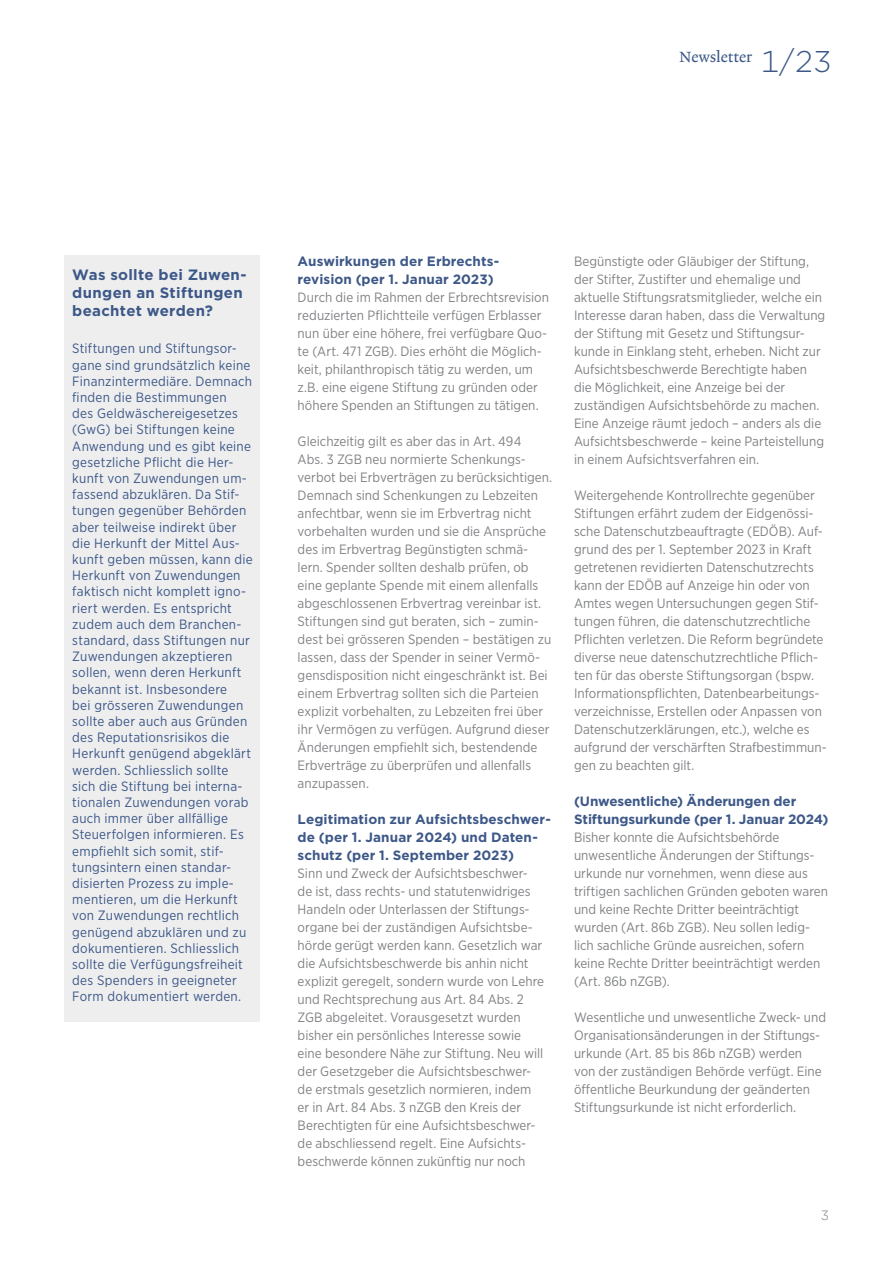
<style>
.page{position:relative;width:893px;height:1263px;background:#fff}
.page>*{position:absolute;margin:0;border:0;box-sizing:border-box;transform-origin:0 0}
.t1{font:300 30px "Gotham";color:#3d5888}
.t2{font:700 15px/18px "Gotham";letter-spacing:.02em;color:#3d5888}
.t3{font:15px "Lexicon No 2 Roman A";color:#3d5888}
.t4{font:13.5px/18px "Gotham Narrow";color:#808285}
.t5{font:13.5px/16.2px "Gotham Narrow";letter-spacing:.02em;color:#3d5888}
.t6{font:700 13.5px/18px "Gotham";color:#3d5888}
.t7{font:300 13.5px "Gotham";color:#808285}
</style>
<div class="page">
<div style="left:64px;top:255px;width:195px;height:767px;background:#eeeeef"></div>
<p class="t3" style="left:679px;top:48px;width:74px">Newsletter</p>
<h1 class="t1" style="left:761px;top:43px;width:72px">1/23</h1>
<p class="t2" style="left:72px;top:265px;width:176px">Was sollte bei Zuwen&shy;dungen an Stiftungen beachtet werden?</p>
<p class="t5" style="left:72px;top:340px;width:182px">Stiftungen und Stiftungsor&shy;gane sind grundsätzlich keine<br>Finanzintermediäre. Demnach finden die Bestimmungen<br>des Geldwäschereigesetzes (GwG) bei Stiftungen keine<br>Anwendung und es gibt keine gesetzliche Pflicht die Her&shy;kunft von Zuwendungen um&shy;fassend abzuklären. Da Stif&shy;tungen gegenüber Behörden aber teilweise indirekt über die Herkunft der Mittel Aus&shy;kunft geben müssen, kann die<br>Herkunft von Zuwendungen faktisch nicht komplett igno&shy;riert werden. Es entspricht zudem auch dem Branchen&shy;standard, dass Stiftungen nur<br>Zuwendungen akzeptieren sollen, wenn deren Herkunft bekannt ist. Insbesondere<br>bei grösseren Zuwendungen sollte aber auch aus Gründen des Reputationsrisikos die<br>Herkunft genügend abgeklärt werden. Schliesslich sollte sich die Stiftung bei interna&shy;tionalen Zuwendungen vorab auch immer über allfällige<br>Steuerfolgen informieren. Es empfiehlt sich somit, stif&shy;tungsintern einen standar&shy;disierten Prozess zu imple&shy;mentieren, um die Herkunft von Zuwendungen rechtlich genügend abzuklären und zu dokumentieren. Schliesslich sollte die Verfügungsfreiheit des Spenders in geeigneter<br>Form dokumentiert werden.</p>
<p class="t6" style="left:298px;top:252px;width:203px">Auswirkungen der Erbrechts&shy;revision (per 1. Januar 2023)</p>
<p class="t4" style="left:298px;top:288px;width:253px">Durch die im Rahmen der Erbrechtsrevision reduzierten Pflichtteile verfügen Erblasser nun über eine höhere, frei verfügbare Quo&shy;te (Art. 471 ZGB). Dies erhöht die Möglich&shy;keit, philanthropisch tätig zu werden, um z.B. eine eigene Stiftung zu gründen oder höhere Spenden an Stiftungen zu tätigen.</p>
<p class="t4" style="left:298px;top:432px;width:256px">Gleichzeitig gilt es aber das in Art. 494<br>Abs. 3 ZGB neu normierte Schenkungs&shy;verbot bei Erbverträgen zu berücksichtigen.<br>Demnach sind Schenkungen zu Lebzeiten anfechtbar, wenn sie im Erbvertrag nicht vorbehalten wurden und sie die Ansprüche des im Erbvertrag Begünstigten schmä&shy;lern. Spender sollten deshalb prüfen, ob eine geplante Spende mit einem allenfalls abgeschlossenen Erbvertrag vereinbar ist.<br>Stiftungen sind gut beraten, sich – zumin&shy;dest bei grösseren Spenden – bestätigen zu lassen, dass der Spender in seiner Vermö&shy;gensdisposition nicht eingeschränkt ist. Bei einem Erbvertrag sollten sich die Parteien explizit vorbehalten, zu Lebzeiten frei über ihr Vermögen zu verfügen. Aufgrund dieser Änderungen empfiehlt sich, bestendende Erbverträge zu überprüfen und allenfalls anzupassen.</p>
<p class="t6" style="left:298px;top:810px;width:255px">Legitimation zur Aufsichtsbeschwer&shy;de (per 1. Januar 2024) und Daten&shy;schutz (per 1. September 2023)</p>
<p class="t4" style="left:298px;top:864px;width:248px">Sinn und Zweck der Aufsichtsbeschwer&shy;de ist, dass rechts- und statutenwidriges Handeln oder Unterlassen der Stiftungs&shy;organe bei der zuständigen Aufsichtsbe&shy;hörde gerügt werden kann. Gesetzlich war die Aufsichtsbeschwerde bis anhin nicht explizit geregelt, sondern wurde von Lehre und Rechtsprechung aus Art. 84 Abs. 2<br>ZGB abgeleitet. Vorausgesetzt wurden bisher ein persönliches Interesse sowie eine besondere Nähe zur Stiftung. Neu will der Gesetzgeber die Aufsichtsbeschwer&shy;de erstmals gesetzlich normieren, indem er in Art. 84 Abs. 3 nZGB den Kreis der Berechtigten für eine Aufsichtsbeschwer&shy;de abschliessend regelt. Eine Aufsichts&shy;beschwerde können zukünftig nur noch</p>
<p class="t4" style="left:574px;top:252px;width:253px">Begünstigte oder Gläubiger der Stiftung, der Stifter, Zustifter und ehemalige und aktuelle Stiftungsratsmitglieder, welche ein Interesse daran haben, dass die Verwaltung der Stiftung mit Gesetz und Stiftungsur&shy;kunde in Einklang steht, erheben. Nicht zur Aufsichtsbeschwerde Berechtigte haben die Möglichkeit, eine Anzeige bei der zuständigen Aufsichtsbehörde zu machen.<br>Eine Anzeige räumt jedoch – anders als die Aufsichtsbeschwerde – keine Parteistellung in einem Aufsichtsverfahren ein.</p>
<p class="t4" style="left:574px;top:486px;width:254px">Weitergehende Kontrollrechte gegenüber Stiftungen erfährt zudem der Eidgenössi&shy;sche Datenschutzbeauftragte (EDÖB). Auf&shy;grund des per 1. September 2023 in Kraft getretenen revidierten Datenschutzrechts kann der EDÖB auf Anzeige hin oder von Amtes wegen Untersuchungen gegen Stif&shy;tungen führen, die datenschutzrechtliche Pflichten verletzen. Die Reform begründete diverse neue datenschutzrechtliche Pflich&shy;ten für das oberste Stiftungsorgan (bspw.<br>Informationspflichten, Datenbearbeitungs&shy;verzeichnisse, Erstellen oder Anpassen von Datenschutzerklärungen, etc.), welche es aufgrund der verschärften Strafbestimmun&shy;gen zu beachten gilt.</p>
<p class="t6" style="left:574px;top:792px;width:256px">(Unwesentliche) Änderungen der<br>Stiftungsurkunde (per 1. Januar 2024)</p>
<p class="t4" style="left:574px;top:828px;width:256px">Bisher konnte die Aufsichtsbehörde unwesentliche Änderungen der Stiftungs&shy;urkunde nur vornehmen, wenn diese aus triftigen sachlichen Gründen geboten waren und keine Rechte Dritter beeinträchtigt wurden (Art. 86b ZGB). Neu sollen ledig&shy;lich sachliche Gründe ausreichen, sofern keine Rechte Dritter beeinträchtigt werden (Art. 86b nZGB).</p>
<p class="t4" style="left:574px;top:1008px;width:254px">Wesentliche und unwesentliche Zweck- und Organisationsänderungen in der Stiftungs&shy;urkunde (Art. 85 bis 86b nZGB) werden von der zuständigen Behörde verfügt. Eine öffentliche Beurkundung der geänderten Stiftungsurkunde ist nicht erforderlich.</p>
<p class="t7" style="left:821px;top:1207px;width:10px">3</p>
</div>
